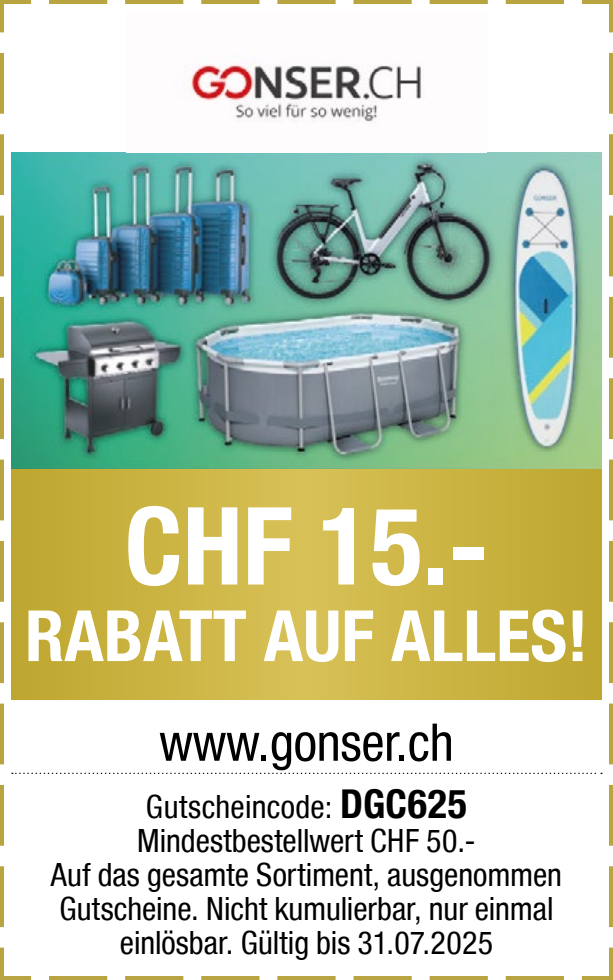
<style>
.page{position:relative;width:613px;height:980px;background:#fff}
.page>*{position:absolute;margin:0;border:0;box-sizing:border-box;transform-origin:0 0}
.t1{font:700 condensed 108px "Helvetica Neue LT Pro";color:#fff}
.t2{font:700 condensed 70.8px "Helvetica Neue LT Pro";color:#fff}
.t3{font:condensed 52px "Helvetica Neue LT";letter-spacing:-.005em;color:#000}
.t4{font:condensed 32px/34px "Helvetica Neue LT";color:#000;text-align:center}
.s1{font-family:"Helvetica Neue LT Pro";font-weight:700;font-size:40px}
</style>
<div class="page">
<img style="left:0;top:0;width:612px;height:980px">
<h1 class="t1" style="left:124px;top:481px;width:365px">CHF 15.-</h1>
<h2 class="t2" style="left:25px;top:593px;width:564px">RABATT AUF ALLES!</h2>
<h3 class="t3" style="left:159px;top:712px;width:296px">www.gonser.ch</h3>
<p class="t4" style="left:51px;top:790px;width:512px">Gutscheincode: <span class="s1">DGC625<br></span>Mindestbestellwert CHF 50.-<br>Auf das gesamte Sortiment, ausgenommen Gutscheine. Nicht kumulierbar, nur einmal einlösbar. Gültig bis 31.07.2025</p>
</div>
